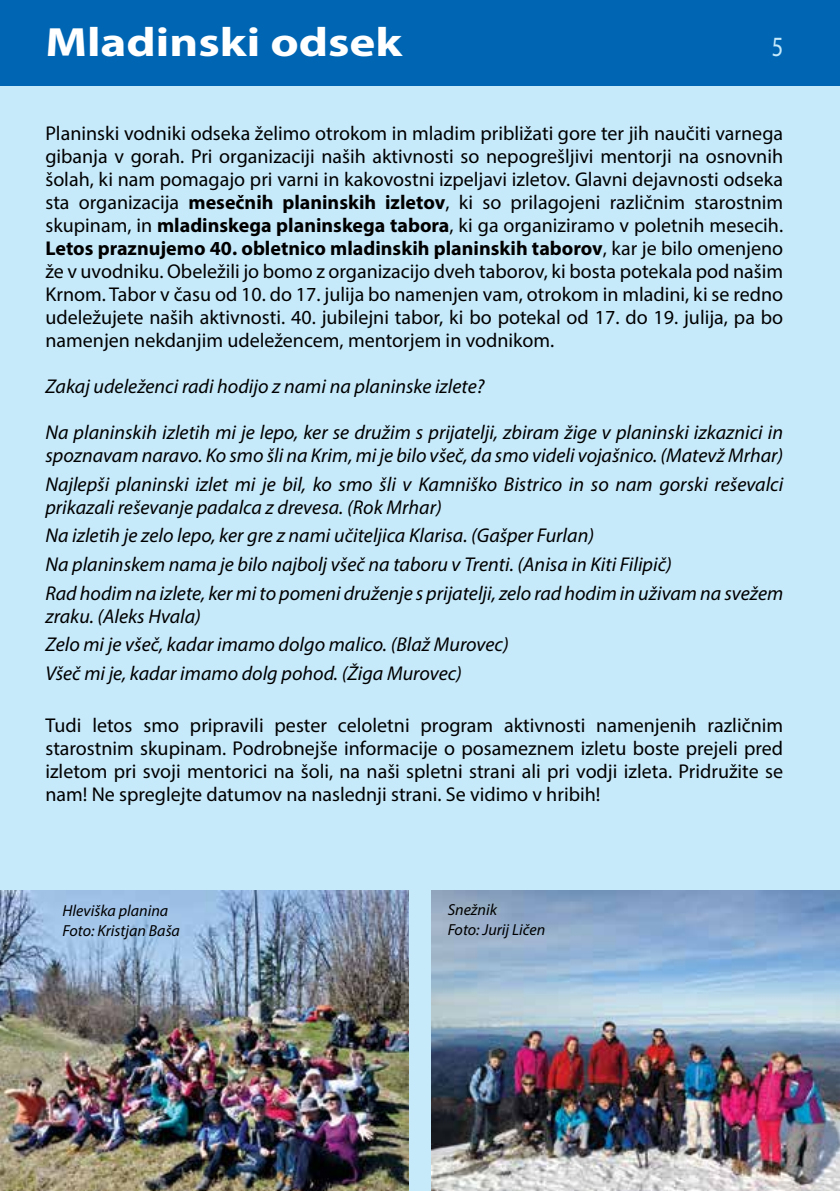
<style>
.page{position:relative;width:840px;height:1191px;background:#fff}
.page>*{position:absolute;margin:0;border:0;box-sizing:border-box;transform-origin:0 0}
.t1{font:700 41px "Myriad Pro";color:#fff;scale:1.2 1}
.t2{font:28px "Myriad Pro";color:#c7eafb;scale:.8 1}
.t3{font:20px/23px "Myriad Pro";color:#000;text-align:justify}
.t4{font:italic 20px/28.6px "Myriad Pro";color:#000}
.t5{font:italic 16px/20px "Myriad Pro";color:#000}
.s1{font-weight:700}
</style>
<div class="page">
<div style="left:0;top:0;width:839px;height:1191px;background:#c7eafb"></div>
<div style="left:0;top:0;width:839px;height:85px;background:#0066b3"></div>
<img style="left:431px;top:890px;width:408px;height:301px">
<img style="left:0;top:890px;width:408px;height:301px">
<h1 class="t1" style="left:45px;top:16px;width:299px">Mladinski odsek</h1>
<h2 class="t2" style="left:771px;top:29px;width:16px">5</h2>
<p class="t3" style="left:45px;top:121px;width:739px">Planinski vodniki odseka želimo otrokom in mladim približati gore ter jih naučiti varnega gibanja v gorah. Pri organizaciji naših aktivnosti so nepogrešljivi mentorji na osnovnih šolah, ki nam pomagajo pri varni in kakovostni izpeljavi izletov. Glavni dejavnosti odseka sta organizacija <span class="s1">mesečnih planinskih izletov</span>, ki so prilagojeni različnim starostnim skupinam, in <span class="s1">mladinskega planinskega tabora</span>, ki ga organiziramo v poletnih mesecih.<br><span class="s1">Letos praznujemo 40. obletnico mladinskih planinskih taborov</span>, kar je bilo omenjeno že v uvodniku. Obeležili jo bomo z organizacijo dveh taborov, ki bosta potekala pod našim Krnom. Tabor v času od 10. do 17. julija bo namenjen vam, otrokom in mladini, ki se redno udeležujete naših aktivnosti. 40. jubilejni tabor, ki bo potekal od 17. do 19. julija, pa bo namenjen nekdanjim udeležencem, mentorjem in vodnikom.</p>
<p class="t4" style="left:45px;top:371px;width:440px">Zakaj udeleženci radi hodijo z nami na planinske izlete?</p>
<p class="t4" style="left:45px;top:420px;width:739px;line-height:23px">Na planinskih izletih mi je lepo, ker se družim s prijatelji, zbiram žige v planinski izkaznici in spoznavam naravo. Ko smo šli na Krim, mi je bilo všeč, da smo videli vojašnico. (Matevž Mrhar)</p>
<p class="t4" style="left:45px;top:472px;width:739px;line-height:23px">Najlepši planinski izlet mi je bil, ko smo šli v Kamniško Bistrico in so nam gorski reševalci prikazali reševanje padalca z drevesa. (Rok Mrhar)</p>
<p class="t4" style="left:45px;top:521px;width:739px">Na izletih je zelo lepo, ker gre z nami učiteljica Klarisa. (Gašper Furlan)<br>Na planinskem nama je bilo najbolj všeč na taboru v Trenti. (Anisa in Kiti Filipič)<br>Rad hodim na izlete, ker mi to pomeni druženje s prijatelji, zelo rad hodim in uživam na svežem</p>
<p class="t4" style="left:45px;top:601px;width:464px">zraku. (Aleks Hvala)<br>Zelo mi je všeč, kadar imamo dolgo malico. (Blaž Murovec)<br>Všeč mi je, kadar imamo dolg pohod. (Žiga Murovec)</p>
<p class="t3" style="left:45px;top:713px;width:739px">Tudi letos smo pripravili pester celoletni program aktivnosti namenjenih različnim starostnim skupinam. Podrobnejše informacije o posameznem izletu boste prejeli pred izletom pri svoji mentorici na šoli, na naši spletni strani ali pri vodji izleta. Pridružite se nam! Ne spreglejte datumov na naslednji strani. Se vidimo v hribih!</p>
<p class="t5" style="left:62px;top:900px;width:119px">Hleviška planina<br>Foto: Kristjan Baša</p>
<p class="t5" style="left:447px;top:899px;width:99px">Snežnik<br>Foto: Jurij Ličen</p>
</div>
